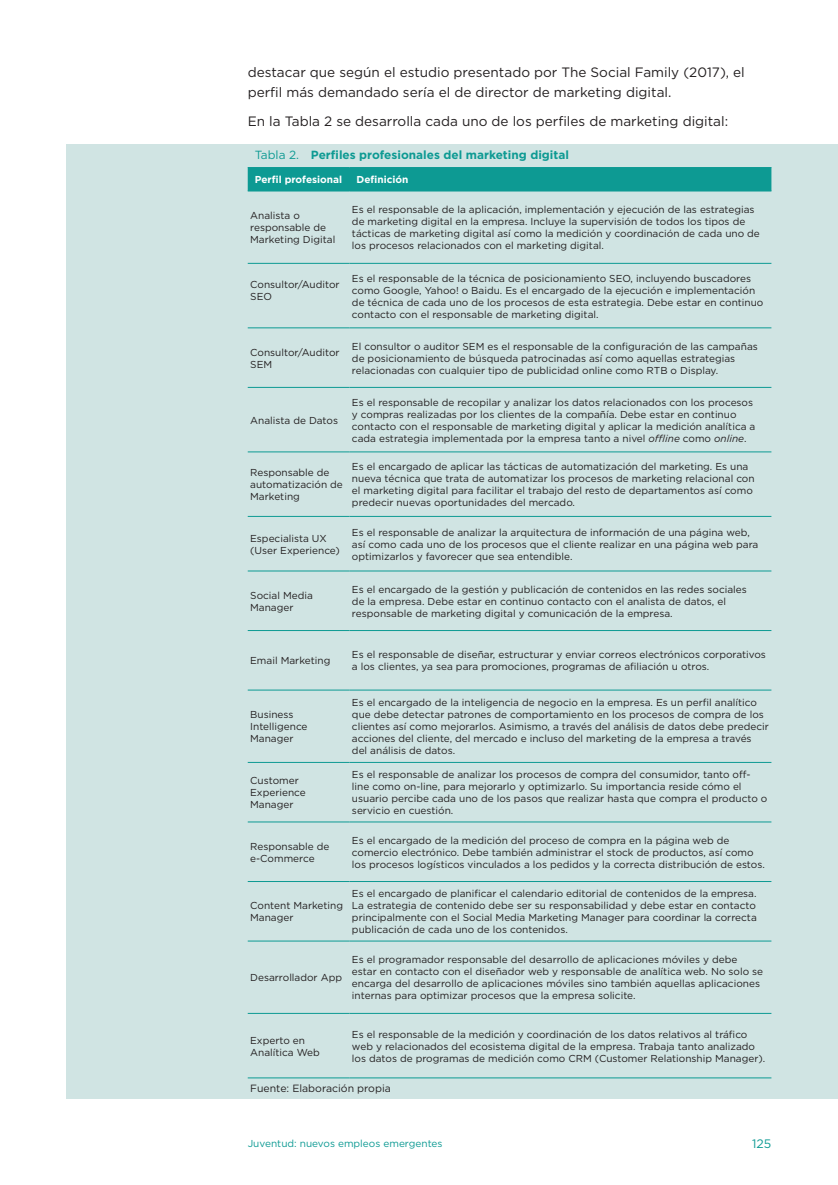
<style>
.page{position:relative;width:838px;height:1185px;background:#fff}
.page>*{position:absolute;margin:0;border:0;box-sizing:border-box;transform-origin:0 0}
.t1{font:13.65px/19.2px "Gotham";color:#231f20}
.t2{font:12.25px "Gotham";color:#0d9a93}
.t3{font:700 11.9px "Gotham";color:#0d9a93}
.t4{font:10.5px "Gotham";color:#231f20}
.t5{font:10.15px/12.1px "Gotham";color:#231f20}
.t6{font:10.15px "Gotham";color:#0d9a93}
.t7{font:700 10.15px "Gotham";color:#fff}
.s1{font-weight:400}
.s2{font-style:italic}
</style>
<div class="page">
<div style="left:67px;top:144px;width:770px;height:954px;background:#d0e4e3"></div>
<div style="left:248px;top:168px;width:523px;height:23px;background:#0d9a93"></div>
<hr style="left:248px;top:167px;width:101px;height:1px;background:#0d9a93">
<hr style="left:349px;top:167px;width:422px;height:1px;background:#0d9a93">
<hr style="left:248px;top:191px;width:101px;height:1px;background:#0d9a93">
<hr style="left:349px;top:191px;width:422px;height:1px;background:#0d9a93">
<hr style="left:248px;top:263px;width:101px;height:1px;background:#0d9a93">
<hr style="left:349px;top:263px;width:422px;height:1px;background:#0d9a93">
<hr style="left:248px;top:327px;width:101px;height:1px;background:#0d9a93">
<hr style="left:349px;top:327px;width:422px;height:1px;background:#0d9a93">
<hr style="left:248px;top:387px;width:101px;height:1px;background:#0d9a93">
<hr style="left:349px;top:387px;width:422px;height:1px;background:#0d9a93">
<hr style="left:248px;top:451px;width:101px;height:1px;background:#0d9a93">
<hr style="left:349px;top:451px;width:422px;height:1px;background:#0d9a93">
<hr style="left:248px;top:516px;width:101px;height:1px;background:#0d9a93">
<hr style="left:349px;top:516px;width:422px;height:1px;background:#0d9a93">
<hr style="left:248px;top:570px;width:101px;height:1px;background:#0d9a93">
<hr style="left:349px;top:570px;width:422px;height:1px;background:#0d9a93">
<hr style="left:248px;top:630px;width:101px;height:1px;background:#0d9a93">
<hr style="left:349px;top:630px;width:422px;height:1px;background:#0d9a93">
<hr style="left:248px;top:689px;width:101px;height:1px;background:#0d9a93">
<hr style="left:349px;top:689px;width:422px;height:1px;background:#0d9a93">
<hr style="left:248px;top:762px;width:101px;height:1px;background:#0d9a93">
<hr style="left:349px;top:762px;width:422px;height:1px;background:#0d9a93">
<hr style="left:248px;top:821px;width:101px;height:1px;background:#0d9a93">
<hr style="left:349px;top:821px;width:422px;height:1px;background:#0d9a93">
<hr style="left:248px;top:881px;width:101px;height:1px;background:#0d9a93">
<hr style="left:349px;top:881px;width:422px;height:1px;background:#0d9a93">
<hr style="left:248px;top:940px;width:101px;height:1px;background:#0d9a93">
<hr style="left:349px;top:940px;width:422px;height:1px;background:#0d9a93">
<hr style="left:248px;top:1013px;width:101px;height:1px;background:#0d9a93">
<hr style="left:349px;top:1013px;width:422px;height:1px;background:#0d9a93">
<hr style="left:248px;top:1077px;width:101px;height:1px;background:#0d9a93">
<hr style="left:349px;top:1077px;width:422px;height:1px;background:#0d9a93">
<h1 class="t1" style="left:248px;top:63px;width:498px">destacar que según el estudio presentado por The Social Family (2017), el perfil más demandado sería el de director de marketing digital.</h1>
<h1 class="t1" style="left:248px;top:111px;width:482px">En la Tabla 2 se desarrolla cada uno de los perfiles de marketing digital:</h1>
<p class="t3" style="left:255px;top:147px;width:315px"><span class="s1">Tabla 2.</span> Perfiles profesionales del marketing digital</p>
<p class="t7" style="left:255px;top:172px;width:89px">Perfil profesional</p>
<p class="t7" style="left:356px;top:172px;width:53px">Definición</p>
<p class="t5" style="left:250px;top:209px;width:87px">Analista o responsable de<br>Marketing Digital</p>
<p class="t5" style="left:352px;top:203px;width:409px">Es el responsable de la aplicación, implementación y ejecución de las estrategias de marketing digital en la empresa. Incluye la supervisión de todos los tipos de tácticas de marketing digital así como la medición y coordinación de cada uno de los procesos relacionados con el marketing digital.</p>
<p class="t5" style="left:250px;top:278px;width:91px">Consultor/Auditor<br>SEO</p>
<p class="t5" style="left:352px;top:272px;width:413px">Es el responsable de la técnica de posicionamiento SEO, incluyendo buscadores como Google, Yahoo! o Baidu. Es el encargado de la ejecución e implementación de técnica de cada uno de los procesos de esta estrategia. Debe estar en continuo contacto con el responsable de marketing digital.</p>
<p class="t5" style="left:250px;top:346px;width:91px">Consultor/Auditor<br>SEM</p>
<p class="t5" style="left:352px;top:340px;width:407px">El consultor o auditor SEM es el responsable de la configuración de las campañas de posicionamiento de búsqueda patrocinadas así como aquellas estrategias relacionadas con cualquier tipo de publicidad online como RTB o Display.</p>
<p class="t5" style="left:250px;top:414px;width:89px">Analista de Datos</p>
<p class="t5" style="left:352px;top:396px;width:405px">Es el responsable de recopilar y analizar los datos relacionados con los procesos y compras realizadas por los clientes de la compañía. Debe estar en continuo contacto con el responsable de marketing digital y aplicar la medición analítica a cada estrategia implementada por la empresa tanto a nivel <span class="s2">offline</span> como <span class="s2">online</span>.</p>
<p class="t5" style="left:250px;top:466px;width:94px">Responsable de automatización de<br>Marketing</p>
<p class="t5" style="left:352px;top:460px;width:404px">Es el encargado de aplicar las tácticas de automatización del marketing. Es una nueva técnica que trata de automatizar los procesos de marketing relacional con el marketing digital para facilitar el trabajo del resto de departamentos así como predecir nuevas oportunidades del mercado.</p>
<p class="t5" style="left:250px;top:532px;width:91px">Especialista UX (User Experience)</p>
<p class="t5" style="left:352px;top:526px;width:408px">Es el responsable de analizar la arquitectura de información de una página web, así como cada uno de los procesos que el cliente realizar en una página web para optimizarlos y favorecer que sea entendible.</p>
<p class="t5" style="left:250px;top:589px;width:64px">Social Media<br>Manager</p>
<p class="t5" style="left:352px;top:583px;width:396px">Es el encargado de la gestión y publicación de contenidos en las redes sociales de la empresa. Debe estar en continuo contacto con el analista de datos, el responsable de marketing digital y comunicación de la empresa.</p>
<p class="t5" style="left:250px;top:654px;width:82px">Email Marketing</p>
<p class="t5" style="left:352px;top:648px;width:415px">Es el responsable de diseñar, estructurar y enviar correos electrónicos corporativos a los clientes, ya sea para promociones, programas de afiliación u otros.</p>
<p class="t5" style="left:250px;top:708px;width:59px">Business<br>Intelligence<br>Manager</p>
<p class="t5" style="left:352px;top:696px;width:418px">Es el encargado de la inteligencia de negocio en la empresa. Es un perfil analítico que debe detectar patrones de comportamiento en los procesos de compra de los clientes así como mejorarlos. Asimismo, a través del análisis de datos debe predecir acciones del cliente, del mercado e incluso del marketing de la empresa a través del análisis de datos.</p>
<p class="t5" style="left:250px;top:774px;width:57px">Customer<br>Experience<br>Manager</p>
<p class="t5" style="left:352px;top:768px;width:417px">Es el responsable de analizar los procesos de compra del consumidor, tanto off&shy;line como on-line, para mejorarlo y optimizarlo. Su importancia reside cómo el usuario percibe cada uno de los pasos que realizar hasta que compra el producto o servicio en cuestión.</p>
<p class="t5" style="left:250px;top:840px;width:81px">Responsable de e-Commerce</p>
<p class="t5" style="left:352px;top:834px;width:414px">Es el encargado de la medición del proceso de compra en la página web de comercio electrónico. Debe también administrar el stock de productos, así como los procesos logísticos vinculados a los pedidos y la correcta distribución de estos.</p>
<p class="t5" style="left:250px;top:899px;width:94px">Content Marketing<br>Manager</p>
<p class="t5" style="left:352px;top:887px;width:406px;text-align:justify">Es el encargado de planificar el calendario editorial de contenidos de la empresa.<br>La estrategia de contenido debe ser su responsabilidad y debe estar en contacto principalmente con el Social Media Marketing Manager para coordinar la correcta publicación de cada uno de los contenidos.</p>
<p class="t5" style="left:250px;top:971px;width:93px">Desarrollador App</p>
<p class="t5" style="left:352px;top:953px;width:412px">Es el programador responsable del desarrollo de aplicaciones móviles y debe estar en contacto con el diseñador web y responsable de analítica web. No solo se encarga del desarrollo de aplicaciones móviles sino también aquellas aplicaciones internas para optimizar procesos que la empresa solicite.</p>
<p class="t5" style="left:250px;top:1034px;width:71px">Experto en<br>Analítica Web</p>
<p class="t5" style="left:352px;top:1027px;width:415px">Es el responsable de la medición y coordinación de los datos relativos al tráfico web y relacionados del ecosistema digital de la empresa. Trabaja tanto analizado los datos de programas de medición como CRM (Customer Relationship Manager).</p>
<p class="t4" style="left:250px;top:1081px;width:142px">Fuente: Elaboración propia</p>
<p class="t6" style="left:248px;top:1137px;width:196px">Juventud: nuevos empleos emergentes</p>
<p class="t2" style="left:752px;top:1136px;width:21px">125</p>
</div>
